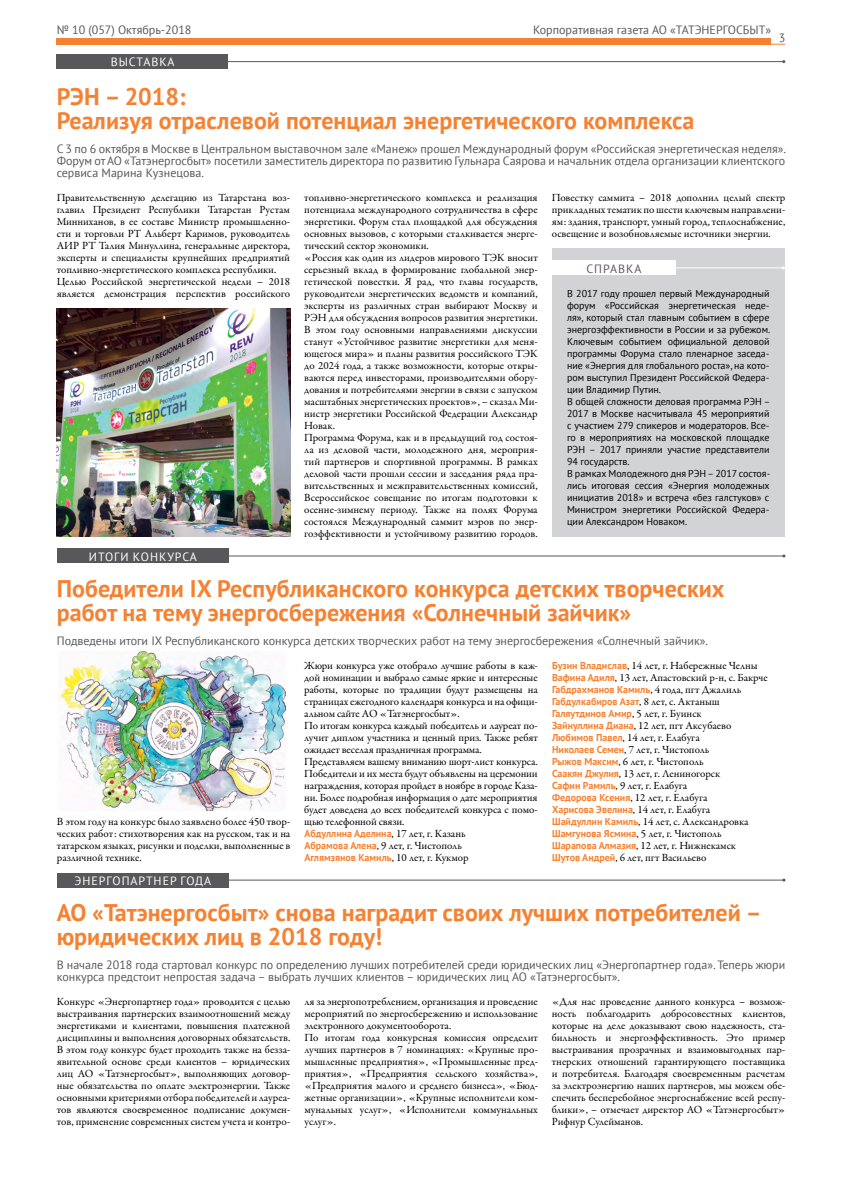
<style>
.page{position:relative;width:842px;height:1191px;background:#fff}
.page>*{position:absolute;margin:0;border:0;box-sizing:border-box;transform-origin:0 0}
.t1{font:700 24px/24px "PT Sans";color:#f58232}
.t2{font:12px/12px "PT Sans";color:#58585b;text-align:justify}
.t3{font:12px "PT Sans";letter-spacing:.08em;color:#fff}
.t4{font:12px "PT Sans";letter-spacing:.08em;color:#58585b}
.t5{font:11px/12px "Garamond Premr Pro";letter-spacing:-.005em;color:#000}
.t6{font:10px/12px "PT Sans";color:#000}
.t7{font:700 10px/12px "PT Sans";color:#f58232}
.s1{font-family:"Garamond Premr Pro";font-weight:400;font-size:11px;color:#000}
.s2{font-family:"PT Sans";font-weight:700;font-size:10px;color:#f58232}
</style>
<div class="page">
<div style="left:57px;top:39px;width:714px;height:6px;background:#f58232"></div>
<svg style="left:771px;top:44px;width:14px;height:1px"></svg>
<div style="left:57px;top:549px;width:171px;height:14px;background:#58585b"></div>
<hr style="left:137px;top:555px;width:647px;height:1px;background:#58585b">
<div style="left:57px;top:873px;width:171px;height:14px;background:#58585b"></div>
<hr style="left:137px;top:879px;width:647px;height:1px;background:#58585b">
<div style="left:57px;top:55px;width:171px;height:14px;background:#58585b"></div>
<hr style="left:137px;top:61px;width:647px;height:1px;background:#58585b">
<img style="left:57px;top:309px;width:233px;height:228px">
<img style="left:60px;top:651px;width:225px;height:160px">
<div style="left:552px;top:249px;width:232px;height:288px;background:#d1d3d4"></div>
<div style="left:552px;top:261px;width:123px;height:14px;background:#fff"></div>
<hr style="left:673px;top:267px;width:112px;height:1px;background:#fff">
<p class="t2" style="left:57px;top:23px;width:136px">№ 10 (057) Октябрь-2018</p>
<p class="t2" style="left:533px;top:23px;width:239px">Корпоративная газета АО «ТАТЭНЕРГОСБЫТ»</p>
<p class="t3" style="left:111px;top:54px;width:65px">ВЫСТАВКА</p>
<h1 class="t1" style="left:57px;top:84px;width:639px">РЭН – 2018:<br>Реализуя отраслевой потенциал энергетического комплекса</h1>
<p class="t2" style="left:779px;top:31px;width:8px">3</p>
<p class="t2" style="left:57px;top:142px;width:731px">С 3 по 6 октября в Москве в Центральном выставочном зале «Манеж» прошел Международный форум «Российская энергетическая неделя».<br>Форум от АО «Татэнергосбыт» посетили заместитель директора по развитию Гульнара Саярова и начальник отдела организации клиентского сервиса Марина Кузнецова.</p>
<p class="t5" style="left:57px;top:191px;width:235px">Правительственную делегацию из Татарстана воз&shy;главил Президент Республики Татарстан Рустам Минниханов, в ее составе Министр промышленно&shy;сти и торговли РТ Альберт Каримов, руководитель АИР РТ Талия Минуллина, генеральные директора, эксперты и специалисты крупнейших предприятий топливно-энергетического комплекса республики.<br>Целью Российской энергетической недели – 2018 является демонстрация перспектив российского</p>
<p class="t3" style="left:89px;top:548px;width:110px">ИТОГИ КОНКУРСА</p>
<p class="t5" style="left:304px;top:191px;width:235px">топливно-энергетического комплекса и реализация потенциала международного сотрудничества в сфере энергетики. Форум стал площадкой для обсуждения основных вызовов, с которыми сталкивается энерге&shy;тический сектор экономики.<br>«Россия как один из лидеров мирового ТЭК вносит серьезный вклад в формирование глобальной энер&shy;гетической повестки. Я рад, что главы государств, руководители энергетических ведомств и компаний, эксперты из различных стран выбирают Москву и РЭН для обсуждения вопросов развития энергетики.<br>В этом году основными направлениями дискуссии станут «Устойчивое развитие энергетики для меня&shy;ющегося мира» и планы развития российского ТЭК до 2024 года, а также возможности, которые откры&shy;ваются перед инвесторами, производителями обору&shy;дования и потребителями энергии в связи с запуском масштабных энергетических проектов», – сказал Ми&shy;нистр энергетики Российской Федерации Александр Новак.<br>Программа Форума, как и в предыдущий год состоя&shy;ла из деловой части, молодежного дня, мероприя&shy;тий партнеров и спортивной программы. В рамках деловой части прошли сессии и заседания ряда пра&shy;вительственных и межправительственных комиссий, Всероссийское совещание по итогам подготовки к осенне-зимнему периоду. Также на полях Форума состоялся Международный саммит мэров по энер&shy;гоэффективности и устойчивому развитию городов.</p>
<p class="t5" style="left:552px;top:192px;width:235px;text-align:justify">Повестку саммита – 2018 дополнил целый спектр прикладных тематик по шести ключевым направлени&shy;ям: здания, транспорт, умный город, теплоснабжение, освещение и возобновляемые источники энергии.</p>
<p class="t4" style="left:586px;top:260px;width:56px">СПРАВКА</p>
<p class="t6" style="left:567px;top:287px;width:205px">В 2017 году прошел первый Международный форум «Российская энергетическая неде&shy;ля», который стал главным событием в сфере энергоэффективности в России и за рубежом.<br>Ключевым событием официальной деловой программы Форума стало пленарное заседа&shy;ние «Энергия для глобального роста», на кото&shy;ром выступил Президент Российской Федера&shy;ции Владимир Путин.<br>В общей сложности деловая программа РЭН – 2017 в Москве насчитывала 45 мероприятий с участием 279 спикеров и модераторов. Все&shy;го в мероприятиях на московской площадке РЭН – 2017 приняли участие представители 94 государств.<br>В рамках Молодежного дня РЭН – 2017 состоя&shy;лись итоговая сессия «Энергия молодежных инициатив 2018» и встреча «без галстуков» с Министром энергетики Российской Федера&shy;ции Александром Новаком.</p>
<h1 class="t1" style="left:57px;top:576px;width:669px">Победители IX Республиканского конкурса детских творческих работ на тему энергосбережения «Солнечный зайчик»</h1>
<p class="t2" style="left:57px;top:634px;width:653px">Подведены итоги IX Республиканского конкурса детских творческих работ на тему энергосбережения «Солнечный зайчик».</p>
<p class="t5" style="left:57px;top:816px;width:235px;text-align:justify">В этом году на конкурс было заявлено более 450 твор&shy;ческих работ: стихотворения как на русском, так и на татарском языках, рисунки и поделки, выполненные в различной технике.</p>
<p class="t3" style="left:75px;top:872px;width:138px">ЭНЕРГОПАРТНЕР ГОДА</p>
<p class="t5" style="left:304px;top:659px;width:235px">Жюри конкурса уже отобрало лучшие работы в каж&shy;дой номинации и выбрало самые яркие и интересные работы, которые по традиции будут размещены на страницах ежегодного календаря конкурса и на офици&shy;альном сайте АО «Татэнергосбыт».<br>По итогам конкурса каждый победитель и лауреат по&shy;лучит диплом участника и ценный приз. Также ребят ожидает веселая праздничная программа.<br>Представляем вашему вниманию шорт-лист конкурса.<br>Победители и их места будут объявлены на церемонии награждения, которая пройдет в ноябре в городе Каза&shy;ни. Более подробная информация о дате мероприятия будет доведена до всех победителей конкурса с помо&shy;щью телефонной связи.</p>
<p class="t7" style="left:304px;top:827px;width:163px">Абдуллина Аделина<span class="s1">, 17 лет, г. Казань</span></p>
<p class="t5" style="left:304px;top:839px;width:159px"><span class="s2">Абрамова Алена</span>, 9 лет, г. Чистополь</p>
<p class="t7" style="left:304px;top:851px;width:166px">Аглямзянов Камиль<span class="s1">, 10 лет, г. Кукмор</span></p>
<p class="t5" style="left:552px;top:659px;width:217px"><span class="s2">Бузин Владислав</span>, 14 лет, г. Набережные Челны<br><span class="s2">Вафина Адиля</span>, 13 лет, Апастовский р-н, с. Бакрче</p>
<p class="t7" style="left:552px;top:683px;width:191px">Габдрахманов Камиль<span class="s1">, 4 года, пгт Джалиль<br></span>Габдулкабиров Азат<span class="s1">, 8 лет, с. Актаныш<br></span>Галяутдинов Амир<span class="s1">, 5 лет, г. Буинск</span></p>
<p class="t5" style="left:552px;top:719px;width:198px"><span class="s2">Зайнуллина Диана</span>, 12 лет, пгт Аксубаево <span class="s2">Любимов Павел</span>, 14 лет, г. Елабуга<br><span class="s2">Николаев Семен</span>, 7 лет, г. Чистополь<br><span class="s2">Рыжов Максим</span>, 6 лет, г. Чистополь<br><span class="s2">Саакян Джулия</span>, 13 лет, г. Лениногорск <span class="s2">Сафин Рамиль</span>, 9 лет, г. Елабуга<br><span class="s2">Федорова Ксения</span>, 12 лет, г. Елабуга <span class="s2">Харисова Эвелина</span>, 14 лет, г. Елабуга <span class="s2">Шайдуллин Камиль</span>, 14 лет, с. Александровка <span class="s2">Шамгунова Ясмина</span>, 5 лет, г. Чистополь <span class="s2">Шарапова Алмазия</span>, 12 лет, г. Нижнекамск <span class="s2">Шутов Андрей</span>, 6 лет, пгт Васильево</p>
<h1 class="t1" style="left:57px;top:900px;width:706px">АО «Татэнергосбыт» снова наградит своих лучших потребителей – юридических лиц в 2018 году!</h1>
<p class="t2" style="left:57px;top:958px;width:730px">В начале 2018 года стартовал конкурс по определению лучших потребителей среди юридических лиц «Энергопартнер года». Теперь жюри конкурса предстоит непростая задача – выбрать лучших клиентов – юридических лиц АО «Татэнергосбыт».</p>
<p class="t5" style="left:57px;top:996px;width:235px;text-align:justify">Конкурс «Энергопартнер года» проводится с целью выстраивания партнерских взаимоотношений между энергетиками и клиентами, повышения платежной дисциплины и выполнения договорных обязательств.<br>В этом году конкурс будет проходить также на безза&shy;явительной основе среди клиентов – юридических лиц АО «Татэнергосбыт», выполняющих договор&shy;ные обязательства по оплате электроэнергии. Также основными критериями отбора победителей и лауреа&shy;тов являются своевременное подписание докумен&shy;тов, применение современных систем учета и контро-</p>
<p class="t5" style="left:304px;top:996px;width:235px">ля за энергопотреблением, организация и проведение мероприятий по энергосбережению и использование электронного документооборота.<br>По итогам года конкурсная комиссия определит лучших партнеров в 7 номинациях: «Крупные про&shy;мышленные предприятия», «Промышленные пред&shy;приятия», «Предприятия сельского хозяйства», «Предприятия малого и среднего бизнеса», «Бюд&shy;жетные организации», «Крупные исполнители ком&shy;мунальных услуг», «Исполнители коммунальных услуг».</p>
<p class="t5" style="left:552px;top:996px;width:235px;text-align:justify">«Для нас проведение данного конкурса – возмож&shy;ность поблагодарить добросовестных клиентов, которые на деле доказывают свою надежность, ста&shy;бильность и энергоэффективность. Это пример выстраивания прозрачных и взаимовыгодных пар&shy;тнерских отношений гарантирующего поставщика и потребителя. Благодаря своевременным расчетам за электроэнергию наших партнеров, мы можем обе&shy;спечить бесперебойное энергоснабжение всей респу&shy;блики», – отмечает директор АО «Татэнергосбыт» Рифнур Сулейманов.</p>
</div>
